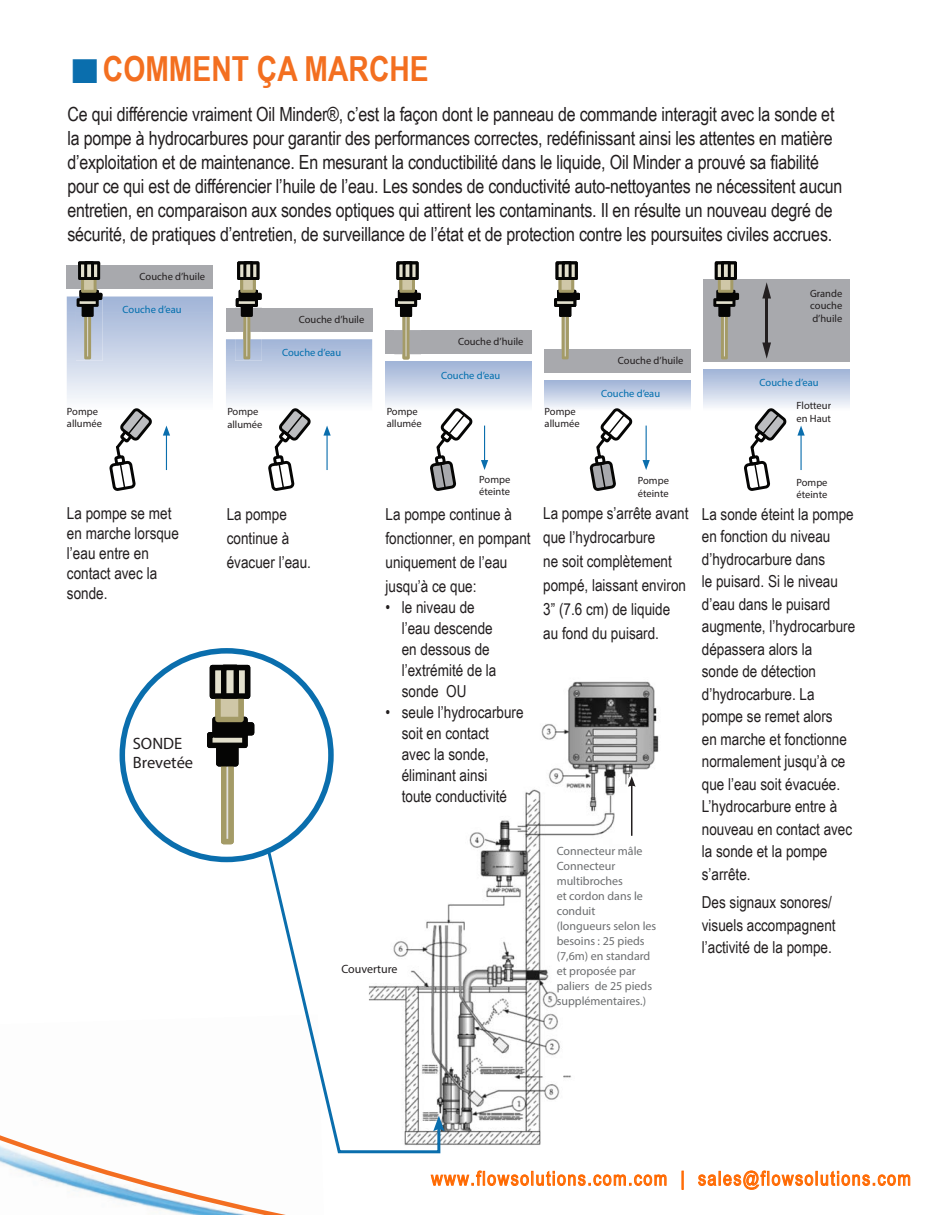
<style>
.page{position:relative;width:945px;height:1215px;background:#fff}
.page>*{position:absolute;margin:0;border:0;box-sizing:border-box;transform-origin:0 0}
.t1{font:700 34.5px "Arial Narrow";color:#f36f20}
.Pa3{font:19.5px/24px "Arial Narrow";letter-spacing:-.01em;color:#221e1f}
.t2{font:19.5px "Arial Narrow";letter-spacing:.075em;color:#ff6900}
.Pa1{font:16.5px/24px "Arial Narrow";color:#221e1f}
.Pa6{font:16.5px/22.5px "Arial Narrow";color:#221e1f}
.Pa1-2{font:16.5px "Myriad Pro";color:#221e1f}
.Pa1-3{font:12px/15px "Myriad Pro";color:#6c6e70}
.Pa1-4{font:12px "Myriad Pro";color:#221e1f}
.Pa8{font:10.5px/12.6px "Myriad Pro";color:#221e1f}
.Default{font:10.5px/12.6px "Myriad Pro";color:#221e1f;text-align:justify}
.Default-2{font:10.5px "Myriad Pro";color:#006ead}
.s1{color:#0a6ead}
</style>
<div class="page">
<svg style="left:0;top:1135px;width:286px;height:80px"></svg>
<img style="left:442px;top:681px;width:217px;height:464px">
<svg style="left:265px;top:849px;width:177px;height:306px"></svg>
<svg style="left:433px;top:1116px;width:12px;height:16px"></svg>
<div style="left:629px;top:777px;width:15px;height:12px;background:#fff"></div>
<hr style="left:631px;top:784px;width:1px;height:52px;background:#231f20">
<svg style="left:628px;top:776px;width:8px;height:11px"></svg>
<div style="left:385px;top:330px;width:146px;height:24px;background:#a8a9ad"></div>
<div style="left:385px;top:362px;width:146px;height:49px;background:linear-gradient(to bottom,#9fb2d6,#fbfcfd)"></div>
<svg style="left:394px;top:261px;width:27px;height:99px"></svg>
<div style="left:544px;top:349px;width:147px;height:24px;background:#a8a9ad"></div>
<div style="left:544px;top:381px;width:147px;height:30px;background:linear-gradient(to bottom,#9fb3d6,#f8f9fc)"></div>
<svg style="left:554px;top:261px;width:26px;height:99px"></svg>
<div style="left:704px;top:279px;width:146px;height:83px;background:#a8a9ad"></div>
<div style="left:704px;top:369px;width:146px;height:42px;background:linear-gradient(to bottom,#9eb1d6,#f9fafc)"></div>
<svg style="left:713px;top:261px;width:26px;height:99px"></svg>
<hr style="left:765px;top:296px;width:3px;height:49px;background:#231f20">
<svg style="left:762px;top:282px;width:9px;height:17px"></svg>
<svg style="left:762px;top:343px;width:9px;height:16px"></svg>
<svg style="left:429px;top:408px;width:43px;height:83px"></svg>
<svg style="left:588px;top:408px;width:44px;height:83px"></svg>
<svg style="left:744px;top:408px;width:43px;height:83px"></svg>
<svg style="left:67px;top:261px;width:146px;height:230px"></svg>
<svg style="left:226px;top:261px;width:146px;height:230px"></svg>
<hr style="left:484px;top:426px;width:1px;height:36px;background:#0a6ead">
<svg style="left:481px;top:460px;width:7px;height:10px"></svg>
<hr style="left:646px;top:426px;width:1px;height:36px;background:#0a6ead">
<svg style="left:643px;top:460px;width:7px;height:10px"></svg>
<hr style="left:801px;top:433px;width:1px;height:37px;background:#0a6ead">
<svg style="left:797px;top:426px;width:8px;height:10px"></svg>
<svg style="left:207px;top:665px;width:48px;height:180px"></svg>
<div style="left:120px;top:648px;width:214px;height:214px;border:6px solid #0a6ead;border-radius:50%"></div>
<p class="t1" style="left:72px;top:43px;width:358px"><span class="s1">■</span>COMMENT ÇA MARCHE</p>
<p class="Pa3" style="left:67px;top:102px;width:777px">Ce qui différencie vraiment Oil Minder®, c’est la façon dont le panneau de commande interagit avec la sonde et la pompe à hydrocarbures pour garantir des performances correctes, redéfinissant ainsi les attentes en matière d’exploitation et de maintenance. En mesurant la conductibilité dans le liquide, Oil Minder a prouvé sa fiabilité pour ce qui est de différencier l’huile de l’eau. Les sondes de conductivité auto-nettoyantes ne nécessitent aucun entretien, en comparaison aux sondes optiques qui attirent les contaminants. Il en résulte un nouveau degré de sécurité, de pratiques d’entretien, de surveillance de l’état et de protection contre les poursuites civiles accrues.</p>
<p class="Default" style="left:140px;top:270px;width:67px">Couche d’huile</p>
<p class="Default-2" style="left:123px;top:303px;width:60px">Couche d’eau</p>
<p class="Pa8" style="left:67px;top:405px;width:37px">Pompe allumée</p>
<p class="Default" style="left:299px;top:313px;width:67px">Couche d’huile</p>
<p class="Default-2" style="left:282px;top:346px;width:60px">Couche d’eau</p>
<p class="Pa8" style="left:227px;top:405px;width:37px">Pompe allumée</p>
<p class="Pa8" style="left:387px;top:405px;width:37px">Pompe allumée</p>
<p class="Default" style="left:458px;top:335px;width:67px">Couche d’huile</p>
<p class="Default-2" style="left:441px;top:369px;width:60px">Couche d’eau</p>
<p class="Pa8" style="left:545px;top:405px;width:37px">Pompe allumée</p>
<p class="Default" style="left:618px;top:354px;width:67px">Couche d’huile</p>
<p class="Default-2" style="left:601px;top:387px;width:60px">Couche d’eau</p>
<p class="Default" style="left:810px;top:287px;width:34px">Grande couche d’huile</p>
<p class="Default-2" style="left:760px;top:376px;width:60px">Couche d’eau</p>
<p class="Pa8" style="left:797px;top:399px;width:36px">Flotteur en Haut</p>
<p class="Pa8" style="left:479px;top:473px;width:33px">Pompe éteinte</p>
<p class="Pa1" style="left:67px;top:503px;width:114px;line-height:19.8px">La pompe se met en marche lorsque l’eau entre en contact avec la sonde.</p>
<p class="Pa1" style="left:386px;top:502px;width:147px">La pompe continue à fonctionner, en pompant uniquement de l’eau jusqu’à ce que:</p>
<p class="Pa1" style="left:402px;top:596px;width:96px;line-height:21px;text-indent:-16px">• le niveau de l’eau descende en dessous de l’extrémité de la sonde OU</p>
<p class="Pa1" style="left:402px;top:701px;width:123px;line-height:21px;text-indent:-16px">• seule l’hydrocarbure soit en contact<br>avec la sonde, éliminant ainsi<br>toute conductivité</p>
<p class="Pa1" style="left:227px;top:502px;width:86px">La pompe continue à évacuer l’eau.</p>
<p class="Pa1-2" style="left:133px;top:734px;width:51px">SONDE</p>
<p class="Pa1-2" style="left:133px;top:752px;width:62px">Brevetée</p>
<p class="Pa1-4" style="left:341px;top:962px;width:58px">Couverture</p>
<p class="Pa8" style="left:638px;top:474px;width:33px">Pompe éteinte</p>
<p class="Pa8" style="left:796px;top:476px;width:33px">Pompe éteinte</p>
<p class="Pa1" style="left:543px;top:501px;width:147px">La pompe s’arrête avant que l’hydrocarbure<br>ne soit complètement pompé, laissant environ<br>3” (7.6 cm) de liquide au fond du puisard.</p>
<p class="Pa6" style="left:702px;top:502px;width:155px">La sonde éteint la pompe en fonction du niveau d’hydrocarbure dans<br>le puisard. Si le niveau d’eau dans le puisard augmente, l’hydrocarbure dépassera alors la<br>sonde de détection d’hydrocarbure. La pompe se remet alors<br>en marche et fonctionne normalement jusqu’à ce que l’eau soit évacuée.<br>L’hydrocarbure entre à nouveau en contact avec la sonde et la pompe s’arrête.</p>
<p class="Pa6" style="left:702px;top:891px;width:135px">Des signaux sonores/ visuels accompagnent l’activité de la pompe.</p>
<p class="Pa1-3" style="left:557px;top:843px;width:87px">Connecteur mâle</p>
<p class="Pa1-3" style="left:557px;top:858px;width:68px">Connecteur multibroches</p>
<p class="Pa1-3" style="left:557px;top:888px;width:88px">et cordon dans le conduit</p>
<p class="Pa1-3" style="left:557px;top:918px;width:101px">(longueurs selon les besoins : 25 pieds (7,6m) en standard et proposée par paliers de 25 pieds supplémentaires.)</p>
<p class="t2" style="left:431px;top:1164px;width:481px">www.flowsolutions.com.com | sales@flowsolutions.com</p>
</div>
